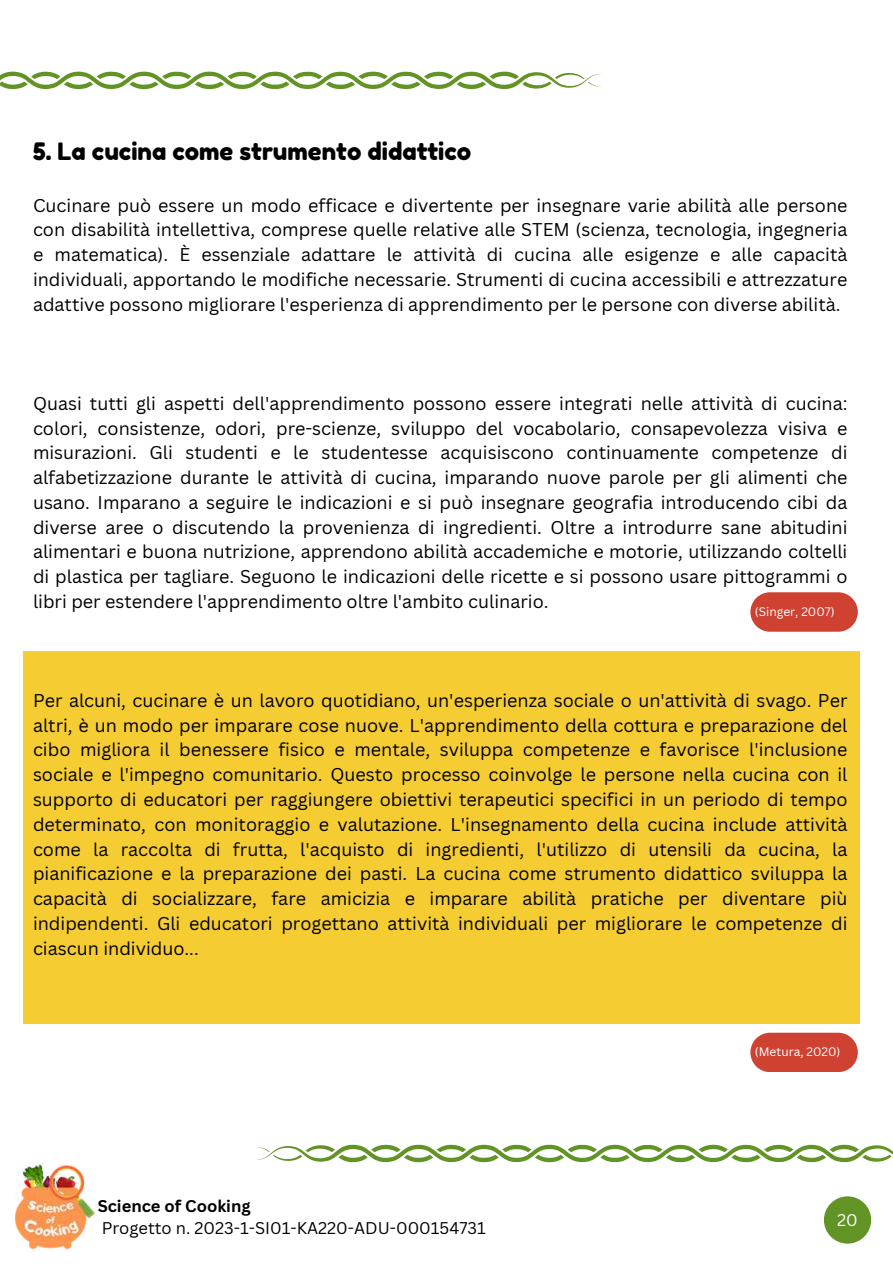
<style>
.page{position:relative;width:893px;height:1264px;background:#fff}
.page>*{position:absolute;margin:0;border:0;box-sizing:border-box;transform-origin:0 0}
.t1{font:24px "Fredoka One";color:#000}
.t2{font:18px/24.8px "Canva Sans";color:#000;text-align:justify}
.t3{font:16.5px "Canva Sans";color:#000}
.t4{font:700 16.5px "Canva Sans";color:#000}
.t5{font:16.5px "Canva Sans";color:#fff}
.t6{font:12px "Canva Sans";color:#fff}
</style>
<div class="page">
<img style="left:15px;top:1162px;width:82px;height:89px">
<div style="left:823px;top:1196px;width:48px;height:47px;background:#619325;border-radius:50%"></div>
<svg style="left:256px;top:1144px;width:636px;height:18px"></svg>
<svg style="left:0;top:71px;width:602px;height:18px"></svg>
<div style="left:23px;top:651px;width:836px;height:372px;background:#f5cc31"></div>
<svg style="left:750px;top:592px;width:107px;height:39px;background:#d25042"></svg>
<svg style="left:750px;top:1032px;width:107px;height:40px;background:#d35344"></svg>
<h1 class="t1" style="left:33px;top:136px;width:439px">5. La cucina come strumento didattico</h1>
<p class="t2" style="left:33px;top:192px;width:816px">Cucinare può essere un modo efficace e divertente per insegnare varie abilità alle persone con disabilità intellettiva, comprese quelle relative alle STEM (scienza, tecnologia, ingegneria e matematica). È essenziale adattare le attività di cucina alle esigenze e alle capacità individuali, apportando le modifiche necessarie. Strumenti di cucina accessibili e attrezzature adattive possono migliorare l'esperienza di apprendimento per le persone con diverse abilità.</p>
<p class="t2" style="left:33px;top:390px;width:816px">Quasi tutti gli aspetti dell'apprendimento possono essere integrati nelle attività di cucina: colori, consistenze, odori, pre-scienze, sviluppo del vocabolario, consapevolezza visiva e misurazioni. Gli studenti e le studentesse acquisiscono continuamente competenze di alfabetizzazione durante le attività di cucina, imparando nuove parole per gli alimenti che usano. Imparano a seguire le indicazioni e si può insegnare geografia introducendo cibi da diverse aree o discutendo la provenienza di ingredienti. Oltre a introdurre sane abitudini alimentari e buona nutrizione, apprendono abilità accademiche e motorie, utilizzando coltelli di plastica per tagliare. Seguono le indicazioni delle ricette e si possono usare pittogrammi o libri per estendere l'apprendimento oltre l'ambito culinario.</p>
<p class="t6" style="left:754px;top:603px;width:81px">(Singer, 2007)</p>
<p class="t2" style="left:33px;top:687px;width:816px">Per alcuni, cucinare è un lavoro quotidiano, un'esperienza sociale o un'attività di svago. Per altri, è un modo per imparare cose nuove. L'apprendimento della cottura e preparazione del cibo migliora il benessere fisico e mentale, sviluppa competenze e favorisce l'inclusione sociale e l'impegno comunitario. Questo processo coinvolge le persone nella cucina con il supporto di educatori per raggiungere obiettivi terapeutici specifici in un periodo di tempo determinato, con monitoraggio e valutazione. L'insegnamento della cucina include attività come la raccolta di frutta, l'acquisto di ingredienti, l'utilizzo di utensili da cucina, la pianificazione e la preparazione dei pasti. La cucina come strumento didattico sviluppa la capacità di socializzare, fare amicizia e imparare abilità pratiche per diventare più indipendenti. Gli educatori progettano attività individuali per migliorare le competenze di ciascun individuo...</p>
<p class="t4" style="left:98px;top:1193px;width:154px">Science of Cooking</p>
<p class="t3" style="left:102px;top:1216px;width:385px">Progetto n. 2023-1-SI01-KA220-ADU-000154731</p>
<p class="t6" style="left:754px;top:1043px;width:87px">(Metura, 2020)</p>
<p class="t5" style="left:837px;top:1207px;width:22px">20</p>
</div>
